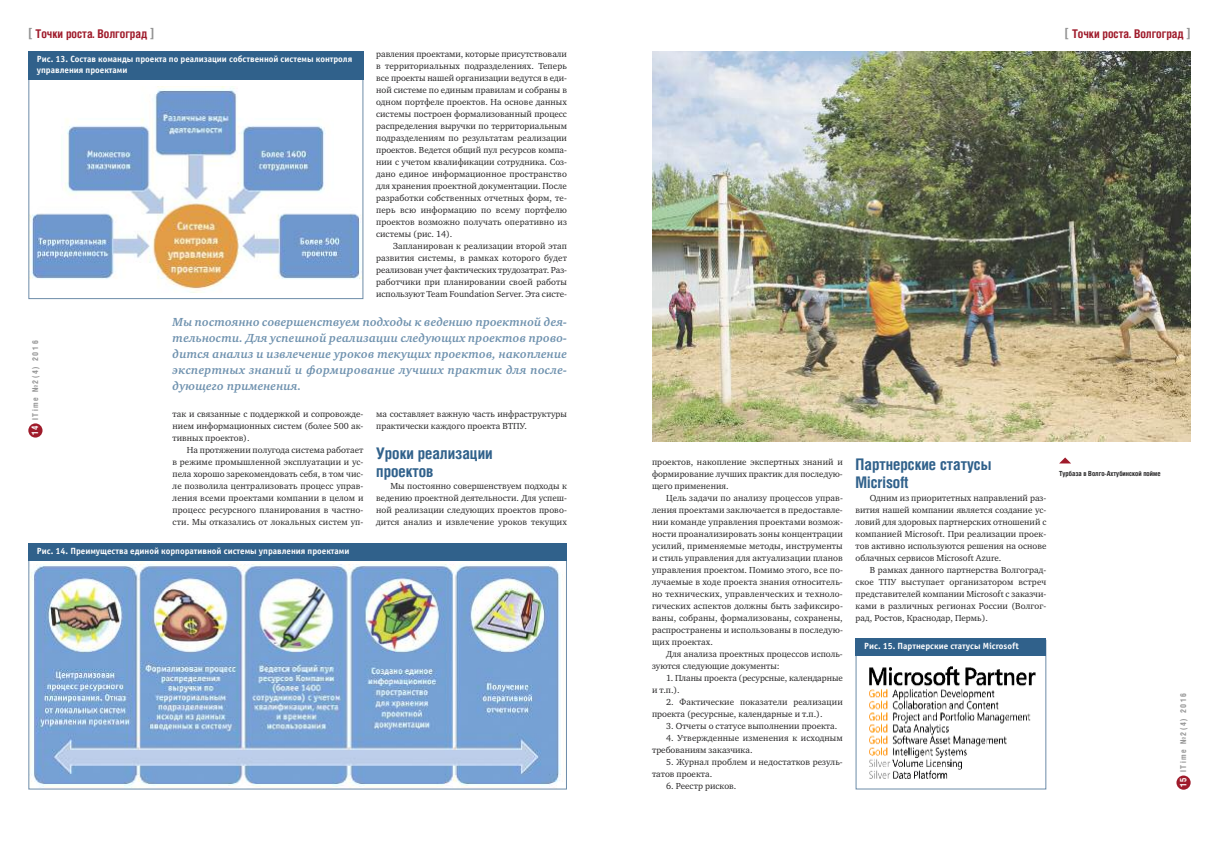
<style>
.page{position:relative;width:1219px;height:842px;background:#fff}
.page>*{position:absolute;margin:0;border:0;box-sizing:border-box;transform-origin:0 0}
.t1{font:700 16px/18px "Helios Cond";color:#30618b}
.t2{font:italic 700 12px/16px "Charter C";letter-spacing:.025em;color:#6e91ae;text-align:justify}
.t3{font:700 12px "Helios Cond";color:#9f1b2b}
.t4{font:9px/12px "Charter C";color:#272627;text-align:justify}
.t5{font:700 9px/11px "Officina Sans C";color:#fff}
.t6{font:700 9px "Helios Cond";color:#fff}
.t7{font:700 8px "Helios Cond";letter-spacing:.2em;color:#939393}
.t8{font:700 7px "Helios Cond";color:#272627}
.s1{font-size:14px;color:#939393}
.s2{font-size:9px;color:#fff}
</style>
<div class="page">
<img style="left:652px;top:51px;width:539px;height:390px">
<div style="left:1176px;top:775px;width:15px;height:15px;background:#9f1b2b;border-radius:50%"></div>
<div style="left:28px;top:423px;width:15px;height:15px;background:#9f1b2b;border-radius:50%"></div>
<img style="left:30px;top:86px;width:331px;height:207px">
<div style="left:28px;top:51px;width:335px;height:28px;background:#30618b"></div>
<img style="left:30px;top:561px;width:533px;height:226px">
<div style="left:28px;top:544px;width:539px;height:17px;background:#30618b"></div>
<img style="left:869px;top:666px;width:167px;height:113px">
<div style="left:855px;top:639px;width:191px;height:17px;background:#30618b"></div>
<svg style="left:1059px;top:457px;width:12px;height:6px"></svg>
<h2 class="t3" style="left:28px;top:30px;width:127px"><span class="s1">[</span> Точки роста. Волгоград <span class="s1">]</span></h2>
<p class="t5" style="left:37px;top:53px;width:317px">Рис. 13. Состав команды проекта по реализации собственной системы контроля управления проектами</p>
<p class="t4" style="left:376px;top:49px;width:192px">равления проектами, которые присутствовали в территориальных подразделениях. Теперь все проекты нашей организации ведутся в еди&shy;ной системе по единым правилам и собраны в одном портфеле проектов. На основе данных системы построен формализованный процесс распределения выручки по территориальным подразделениям по результатам реализации проектов. Ведется общий пул ресурсов компа&shy;нии с учетом квалификации сотрудника. Соз&shy;дано единое информационное пространство для хранения проектной документации. После разработки собственных отчетных форм, те&shy;перь всю информацию по всему портфелю проектов возможно получать оперативно из системы (рис. 14).</p>
<p class="t4" style="left:376px;top:241px;width:192px;text-indent:17px">Запланирован к реализации второй этап развития системы, в рамках которого будет реализован учет фактических трудозатрат. Раз&shy;работчики при планировании своей работы используют Team Foundation Server. Эта систе-</p>
<p class="t7" style="left:32px;top:435px;width:96px;rotate:-90deg"><span class="s2">14</span> ITime №2(4) 2016</p>
<p class="t2" style="left:173px;top:315px;width:396px">Мы постоянно совершенствуем подходы к ведению проектной дея&shy;тельности. Для успешной реализации следующих проектов прово&shy;дится анализ и извлечение уроков текущих проектов, накопление экспертных знаний и формирование лучших практик для после&shy;дующего применения.</p>
<p class="t4" style="left:173px;top:409px;width:192px">так и связанные с поддержкой и сопровожде&shy;нием информационных систем (более 500 ак&shy;тивных проектов).</p>
<p class="t4" style="left:173px;top:445px;width:192px;text-indent:14px">На протяжении полугода система работает в режиме промышленной эксплуатации и ус&shy;пела хорошо зарекомендовать себя, в том чис&shy;ле позволила централизовать процесс управ&shy;ления всеми проектами компании в целом и процесс ресурсного планирования в частно&shy;сти. Мы отказались от локальных систем уп-</p>
<p class="t4" style="left:376px;top:409px;width:192px">ма составляет важную часть инфраструктуры практически каждого проекта ВТПУ.</p>
<h1 class="t1" style="left:376px;top:446px;width:118px">Уроки реализации проектов</h1>
<p class="t4" style="left:376px;top:481px;width:192px;text-indent:14px">Мы постоянно совершенствуем подходы к ведению проектной деятельности. Для успеш&shy;ной реализации следующих проектов прово&shy;дится анализ и извлечение уроков текущих</p>
<p class="t5" style="left:37px;top:546px;width:314px">Рис. 14. Преимущества единой корпоративной системы управления проектами</p>
<h2 class="t3" style="left:1065px;top:30px;width:127px"><span class="s1">[</span> Точки роста. Волгоград <span class="s1">]</span></h2>
<p class="t4" style="left:652px;top:457px;width:192px">проектов, накопление экспертных знаний и формирование лучших практик для последую&shy;щего применения.</p>
<p class="t4" style="left:652px;top:493px;width:192px;text-indent:14px">Цель задачи по анализу процессов управ&shy;ления проектами заключается в предоставле&shy;нии команде управления проектами возмож&shy;ности проанализировать зоны концентрации усилий, применяемые методы, инструменты и стиль управления для актуализации планов управления проектом. Помимо этого, все по&shy;лучаемые в ходе проекта знания относитель&shy;но технических, управленческих и техноло&shy;гических аспектов должны быть зафиксиро&shy;ваны, собраны, формализованы, сохранены, распространены и использованы в последую&shy;щих проектах.</p>
<p class="t4" style="left:652px;top:649px;width:192px;text-indent:14px">Для анализа проектных процессов исполь&shy;зуются следующие документы:</p>
<p class="t4" style="left:652px;top:673px;width:192px;text-indent:14px">1. Планы проекта (ресурсные, календарные и т.п.).</p>
<p class="t4" style="left:652px;top:697px;width:192px;text-indent:14px">2. Фактические показатели реализации проекта (ресурсные, календарные и т.п.).</p>
<p class="t4" style="left:666px;top:721px;width:173px">3. Отчеты о статусе выполнении проекта.</p>
<p class="t4" style="left:652px;top:733px;width:192px;text-indent:14px">4. Утвержденные изменения к исходным требованиям заказчика.</p>
<p class="t4" style="left:652px;top:757px;width:192px;text-indent:14px">5. Журнал проблем и недостатков резуль&shy;татов проекта.</p>
<p class="t4" style="left:666px;top:781px;width:72px">6. Реестр рисков.</p>
<h1 class="t1" style="left:855px;top:457px;width:137px">Партнерские статусы<br>Micrisoft</h1>
<p class="t4" style="left:855px;top:493px;width:192px;text-indent:14px">Одним из приоритетных направлений раз&shy;вития нашей компании является создание ус&shy;ловий для здоровых партнерских отношений с компанией Microsoft. При реализации проек&shy;тов активно используются решения на основе облачных сервисов Microsoft Azure.</p>
<p class="t4" style="left:855px;top:565px;width:192px;text-indent:14px">В рамках данного партнерства Волгоград&shy;ское ТПУ выступает организатором встреч представителей компании Microsoft с заказчи&shy;ками в различных регионах России (Волгог&shy;рад, Ростов, Краснодар, Пермь).</p>
<p class="t5" style="left:864px;top:641px;width:156px">Рис. 15. Партнерские статусы Microsoft</p>
<p class="t8" style="left:1059px;top:471px;width:103px">Турбаза в Волго-Ахтубинской пойме</p>
<p class="t7" style="left:1180px;top:772px;width:81px;rotate:-90deg">ITime №2(4) 2016</p>
<p class="t6" style="left:1180px;top:787px;width:10px;rotate:-90deg">15</p>
</div>
